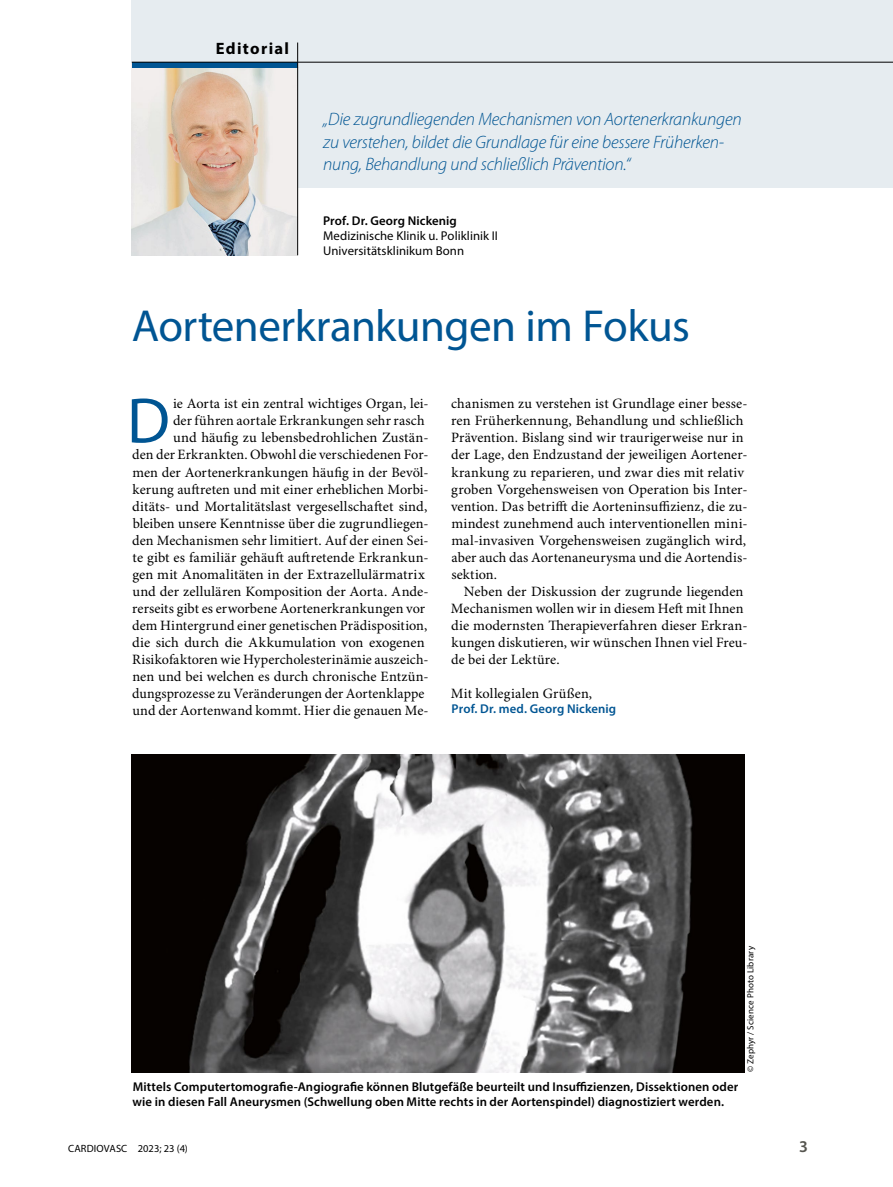
<style>
.page{position:relative;width:893px;height:1187px;background:#fff}
.page>*{position:absolute;margin:0;border:0;box-sizing:border-box;transform-origin:0 0}
.Para_Initial_1{font:64.65px "Myriad Pro";color:#005593}
.Title_1{font:45px "Myriad Pro";letter-spacing:-.01em;color:#005593}
.NoXML_Eyecatcher_x{font:italic 300 18px/22.5px "Myriad Pro";letter-spacing:-.015em;color:#005593}
.t1{font:700 16.5px "Myriad Pro";letter-spacing:.08em;color:#000}
.t2{font:600 16.5px "Myriad Pro";color:#56554f}
.Para_Initial_1-2{font:14.25px/17px "Minion Pro";letter-spacing:.005em;color:#000;text-align:right}
.Para_Indent{font:14.25px/17px "Minion Pro";letter-spacing:.005em;color:#000}
.Para_x{font:14.25px "Minion Pro";letter-spacing:.01em;color:#000}
.Image_Caption_x{font:600 12.75px/15px "Myriad Pro";letter-spacing:.01em;color:#000}
.Image_Caption_Editor{font:12.75px/15px "Myriad Pro";letter-spacing:.005em;color:#000}
.Author_PrimaryColor{font:600 12.75px "Myriad Pro";letter-spacing:.01em;color:#005593}
.t3{font:10.5px "Myriad Pro";letter-spacing:.01em;color:#000}
.Image_Source_x1{font:9px "Myriad Pro";letter-spacing:.02em;color:#000}
.s1{font-weight:600}
</style>
<div class="page">
<div style="left:132px;top:0;width:761px;height:187px;background:#e6ecf0"></div>
<img style="left:132px;top:67px;width:165px;height:188px">
<img style="left:132px;top:754px;width:612px;height:318px">
<div style="left:132px;top:62px;width:166px;height:5px;background:#005593"></div>
<hr style="left:132px;top:62px;width:166px;height:1px;background:#000">
<hr style="left:298px;top:62px;width:595px;height:1px;background:#000">
<svg style="left:297px;top:43px;width:1px;height:24px"></svg>
<hr style="left:297px;top:67px;width:1px;height:188px;background:#000">
<p class="t1" style="left:216px;top:37px;width:75px">Editorial</p>
<p class="NoXML_Eyecatcher_x" style="left:323px;top:108px;width:420px">„Die zugrundliegenden Mechanismen von Aortenerkrankungen zu verstehen, bildet die Grundlage für eine bessere Früherken&shy;nung, Behandlung und schließlich Prävention.“</p>
<p class="Image_Caption_Editor" style="left:323px;top:213px;width:176px"><span class="s1">Prof. Dr. Georg Nickenig<br></span>Medizinische Klinik u. Poliklinik II<br>Universitätsklinikum Bonn</p>
<p class="Title_1" style="left:132px;top:298px;width:560px">Aortenerkrankungen im Fokus</p>
<p class="Para_Initial_1-2" style="left:132px;top:396px;width:298px">ie Aorta ist ein zentral wichtiges Organ, lei-<br>der führen aortale Erkrankungen sehr rasch<br>und häufig zu lebensbedrohlichen Zustän-<br>den der Erkrankten. Obwohl die verschiedenen For&shy;men der Aortenerkrankungen häufig in der Bevöl&shy;kerung auftreten und mit einer erheblichen Morbi&shy;ditäts- und Mortalitätslast vergesellschaftet sind, bleiben unsere Kenntnisse über die zugrundliegen&shy;den Mechanismen sehr limitiert. Auf der einen Sei&shy;te gibt es familiär gehäuft auftretende Erkrankun&shy;gen mit Anomalitäten in der Extrazellulärmatrix und der zellulären Komposition der Aorta. Ande&shy;rerseits gibt es erworbene Aortenerkrankungen vor dem Hintergrund einer genetischen Prädisposition, die sich durch die Akkumulation von exogenen Risikofaktoren wie Hypercholesterinämie auszeich&shy;nen und bei welchen es durch chronische Entzün&shy;dungsprozesse zu Veränderungen der Aortenklappe und der Aortenwand kommt. Hier die genauen Me-</p>
<p class="Para_Initial_1-2" style="left:451px;top:396px;width:298px;text-align:left">chanismen zu verstehen ist Grundlage einer besse&shy;ren Früherkennung, Behandlung und schließlich Prävention. Bislang sind wir traurigerweise nur in der Lage, den Endzustand der jeweiligen Aortener&shy;krankung zu reparieren, und zwar dies mit relativ groben Vorgehensweisen von Operation bis Inter&shy;vention. Das betrifft die Aorteninsuffizienz, die zu&shy;mindest zunehmend auch interventionellen mini&shy;mal-invasiven Vorgehensweisen zugänglich wird, aber auch das Aortenaneurysma und die Aortendis&shy;sektion.</p>
<p class="Para_Initial_1" style="left:127px;top:381px;width:45px">D</p>
<p class="Para_Indent" style="left:451px;top:583px;width:298px;text-indent:13px">Neben der Diskussion der zugrunde liegenden Mechanismen wollen wir in diesem Heft mit Ihnen die modernsten Therapieverfahren dieser Erkran&shy;kungen diskutieren, wir wünschen Ihnen viel Freu&shy;de bei der Lektüre.</p>
<p class="Para_x" style="left:451px;top:684px;width:143px">Mit kollegialen Grüßen,</p>
<p class="Author_PrimaryColor" style="left:452px;top:700px;width:166px">Prof. Dr. med. Georg Nickenig</p>
<p class="Image_Caption_x" style="left:133px;top:1078px;width:607px">Mittels Computertomografie-Angiografie können Blutgefäße beurteilt und Insuffizienzen, Dissektionen oder wie in diesen Fall Aneurysmen (Schwellung oben Mitte rechts in der Aortenspindel) diagnostiziert werden.</p>
<p class="Image_Source_x1" style="left:745px;top:1072px;width:127px;rotate:-90deg">© Zephyr / Science Photo Library</p>
<p class="t3" style="left:68px;top:1141px;width:121px">CARDIOVASC 2023; 23 (4)</p>
<p class="t2" style="left:799px;top:1135px;width:10px">3</p>
</div>
